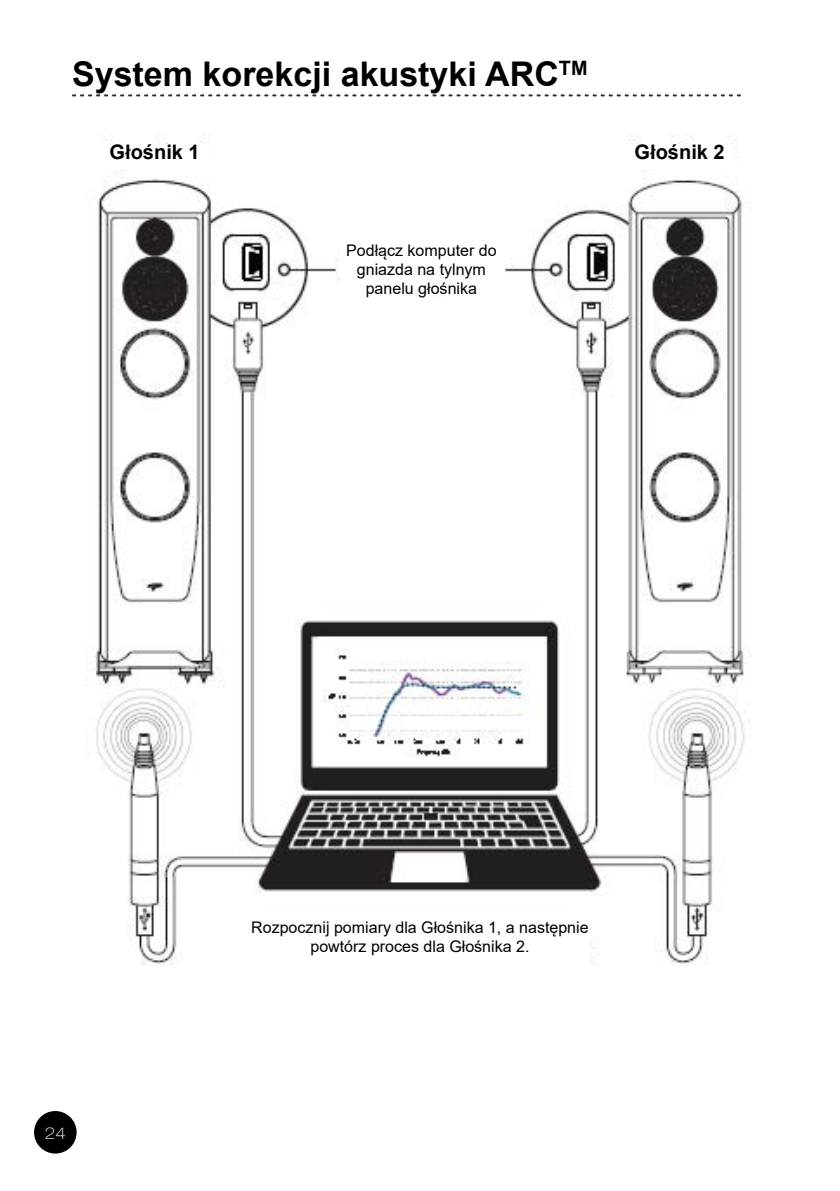
<style>
.page{position:relative;width:840px;height:1191px;background:#fff}
.page>*{position:absolute;margin:0;border:0;box-sizing:border-box;transform-origin:0 0}
.t1{font:700 34px "Arial";color:#000}
.t2{font:700 20px "Arial";color:#000}
.t3{font:16px/19.2px "Arial";color:#000;text-align:center}
.t4{font:100 expanded 16px "Helvetica Neue LT Pro";color:#fff}
</style>
<div class="page">
<svg style="left:72px;top:94px;width:668px;height:2px"></svg>
<div style="left:35px;top:1112px;width:41px;height:40px;background:#000;border-radius:50%"></div>
<div style="left:34px;top:1111px;width:43px;height:42px;border:2px solid #000;border-radius:50%"></div>
<img style="left:86px;top:135px;width:664px;height:830px">
<div style="left:99px;top:144px;width:111px;height:25px;background:#fff"></div>
<div style="left:624px;top:144px;width:110px;height:25px;background:#fff"></div>
<div style="left:339px;top:244px;width:164px;height:50px;background:#fff"></div>
<div style="left:251px;top:921px;width:337px;height:50px;background:#fff"></div>
<h1 class="t1" style="left:72px;top:50px;width:516px">System korekcji akustyki ARC<sup>TM</sup></h1>
<p class="t2" style="left:109px;top:138px;width:92px">Głośnik 1</p>
<p class="t2" style="left:634px;top:138px;width:92px">Głośnik 2</p>
<p class="t3" style="left:346px;top:240px;width:152px">Podłącz komputer do gniazda na tylnym panelu głośnika</p>
<p class="t4" style="left:45px;top:1123px;width:22px">24</p>
<p class="t3" style="left:251px;top:918px;width:339px">Rozpocznij pomiary dla Głośnika 1, a następnie powtórz proces dla Głośnika 2.</p>
</div>
